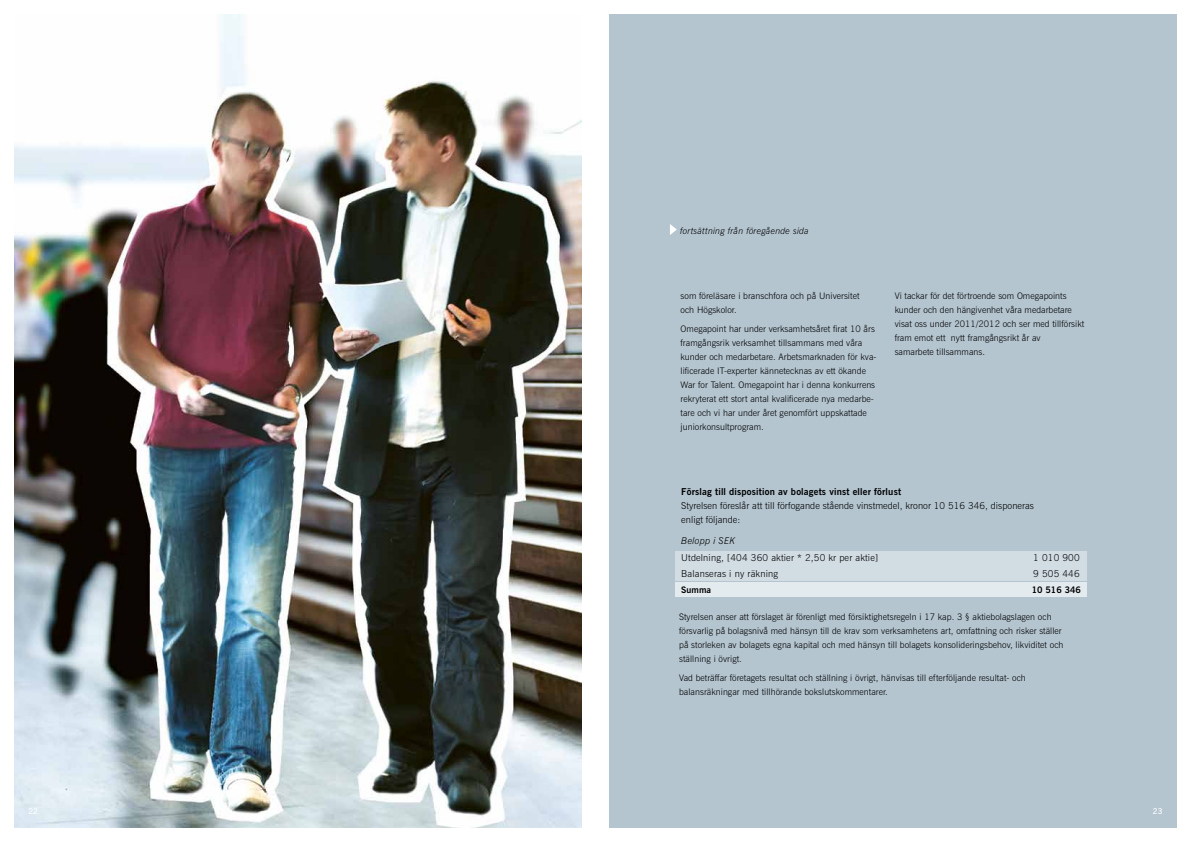
<style>
.page{position:relative;width:1191px;height:842px;background:#fff}
.page>*{position:absolute;margin:0;border:0;box-sizing:border-box;transform-origin:0 0}
.t1{font:300 9.5px/14px "News Gothic BT";letter-spacing:.005em;color:#000}
.t2{font:700 9.5px "News Gothic BT";letter-spacing:.02em;color:#000}
.t3{font:italic 300 9.5px "News Gothic BT";letter-spacing:.02em;color:#000}
.t4{font:300 9px/14px "News Gothic BT";letter-spacing:.005em;color:#000}
.t5{font:italic 300 9px "News Gothic BT";letter-spacing:.02em;color:#000}
.t6{font:700 9px "News Gothic BT";letter-spacing:.005em;color:#000}
.t7{font:600 8px "News Gothic BT";color:#fff}
</style>
<div class="page">
<img style="left:14px;top:14px;width:567px;height:814px">
<div style="left:609px;top:14px;width:567px;height:814px;background:#b4c5d0"></div>
<div style="left:675px;top:551px;width:411px;height:14px;background:#d1dce3"></div>
<div style="left:675px;top:567px;width:411px;height:14px;background:#d1dce3"></div>
<div style="left:675px;top:582px;width:411px;height:14px;background:#e4ebef"></div>
<svg style="left:670px;top:224px;width:7px;height:11px"></svg>
<p class="t5" style="left:680px;top:225px;width:130px">fortsättning från föregående sida</p>
<p class="t4" style="left:680px;top:289px;width:180px">som föreläsare i branschfora och på Universitet och Högskolor.</p>
<p class="t4" style="left:680px;top:322px;width:197px">Omegapoint har under verksamhetsåret firat 10 års framgångsrik verksamhet tillsammans med våra kunder och medarbetare. Arbetsmarknaden för kva&shy;lificerade IT-experter kännetecknas av ett ökande War for Talent. Omegapoint har i denna konkurrens rekryterat ett stort antal kvalificerade nya medarbe&shy;tare och vi har under året genomfört uppskattade juniorkonsultprogram.</p>
<p class="t4" style="left:894px;top:289px;width:191px">Vi tackar för det förtroende som Omegapoints kunder och den hängivenhet våra medarbetare visat oss under 2011/2012 och ser med tillförsikt fram emot ett nytt framgångsrikt år av<br>samarbete tillsammans.</p>
<p class="t2" style="left:681px;top:486px;width:221px">Förslag till disposition av bolagets vinst eller förlust</p>
<p class="t1" style="left:681px;top:498px;width:354px">Styrelsen föreslår att till förfogande stående vinstmedel, kronor 10 516 346, disponeras enligt följande:</p>
<p class="t3" style="left:681px;top:535px;width:55px">Belopp i SEK</p>
<p class="t1" style="left:681px;top:551px;width:198px">Utdelning, [404 360 aktier * 2,50 kr per aktie]</p>
<p class="t1" style="left:1033px;top:551px;width:48px">1 010 900</p>
<p class="t1" style="left:681px;top:567px;width:98px">Balanseras i ny räkning</p>
<p class="t1" style="left:1033px;top:567px;width:48px">9 505 446</p>
<p class="t6" style="left:681px;top:584px;width:31px">Summa</p>
<p class="t6" style="left:1031px;top:584px;width:51px">10 516 346</p>
<p class="t4" style="left:679px;top:610px;width:386px">Styrelsen anser att förslaget är förenligt med försiktighetsregeln i 17 kap. 3 § aktiebolagslagen och försvarlig på bolagsnivå med hänsyn till de krav som verksamhetens art, omfattning och risker ställer på storleken av bolagets egna kapital och med hänsyn till bolagets konsolideringsbehov, likviditet och ställning i övrigt.</p>
<p class="t4" style="left:679px;top:671px;width:348px">Vad beträffar företagets resultat och ställning i övrigt, hänvisas till efterföljande resultat- och balansräkningar med tillhörande bokslutskommentarer.</p>
<p class="t7" style="left:28px;top:806px;width:11px">22</p>
<p class="t7" style="left:1153px;top:806px;width:11px">23</p>
</div>
